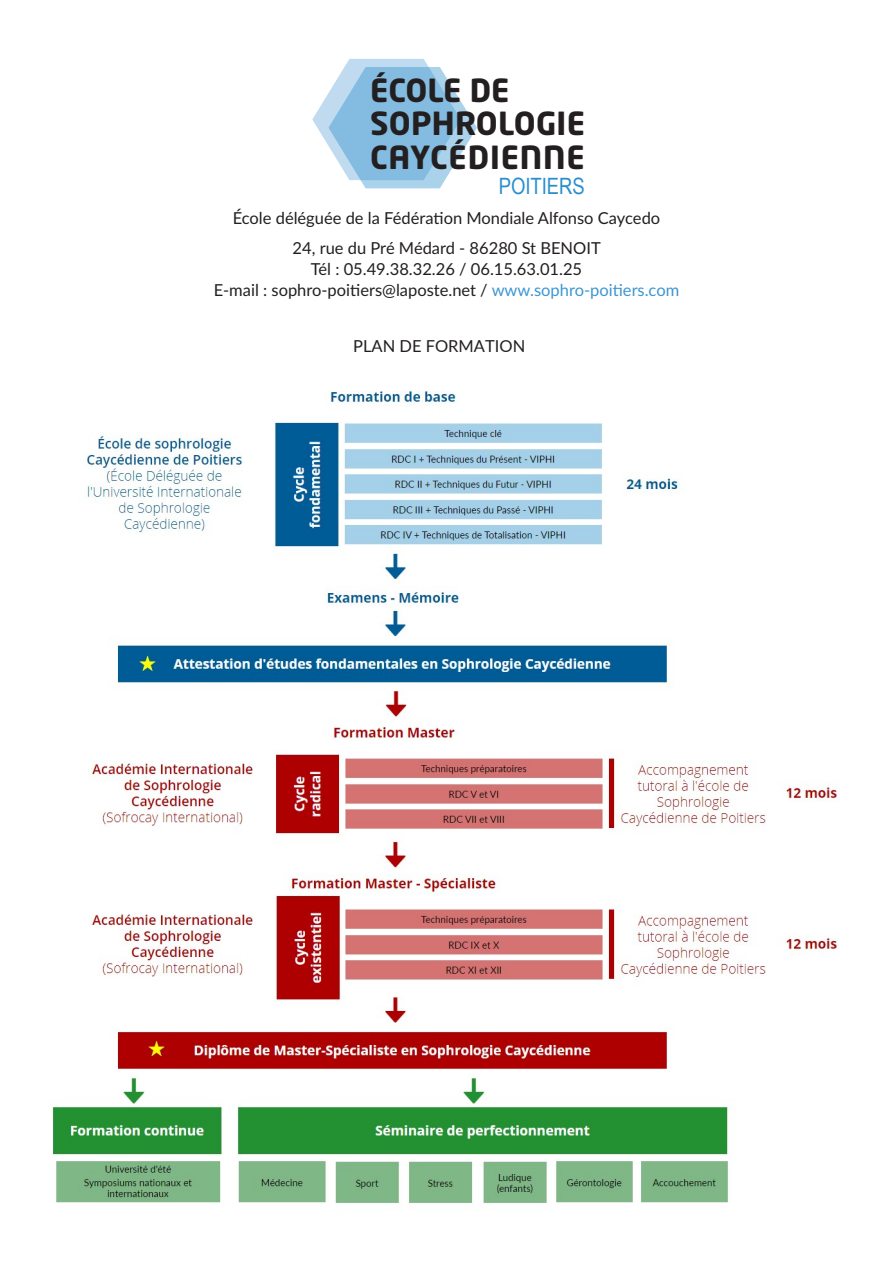
<style>
.page{position:relative;width:893px;height:1263px;background:#fff}
.page>*{position:absolute;margin:0;border:0;box-sizing:border-box;transform-origin:0 0}
.t1{font:700 31.5px/33.8px "Neo Tech Std";letter-spacing:.01em;color:#231f20}
.t2{font:22.5px "Arial Narrow";color:#298ecd}
.t3{font:16.5px "Lato";color:#231f20}
.s1{color:#3c96d2}
</style>
<div class="page">
<svg style="left:312px;top:59px;width:165px;height:129px"></svg>
<img style="left:52px;top:391px;width:787px;height:813px">
<p class="t1" style="left:370px;top:72px;width:216px">ÉCOLE DE<br>SOPHROLOGIE<br>CAYCÉDIENNE</p>
<p class="t2" style="left:499px;top:169px;width:88px">POITIERS</p>
<p class="t3" style="left:233px;top:206px;width:429px">École déléguée de la Fédération Mondiale Alfonso Caycedo</p>
<p class="t3" style="left:293px;top:236px;width:310px">24, rue du Pré Médard - 86280 St BENOIT</p>
<p class="t3" style="left:311px;top:257px;width:273px">Tél : 05.49.38.32.26 / 06.15.63.01.25</p>
<p class="t3" style="left:214px;top:278px;width:467px">E-mail : sophro-poitiers@laposte.net / <span class="s1">www.sophro-poitiers.com</span></p>
<p class="t3" style="left:353px;top:334px;width:174px">PLAN DE FORMATION</p>
</div>
